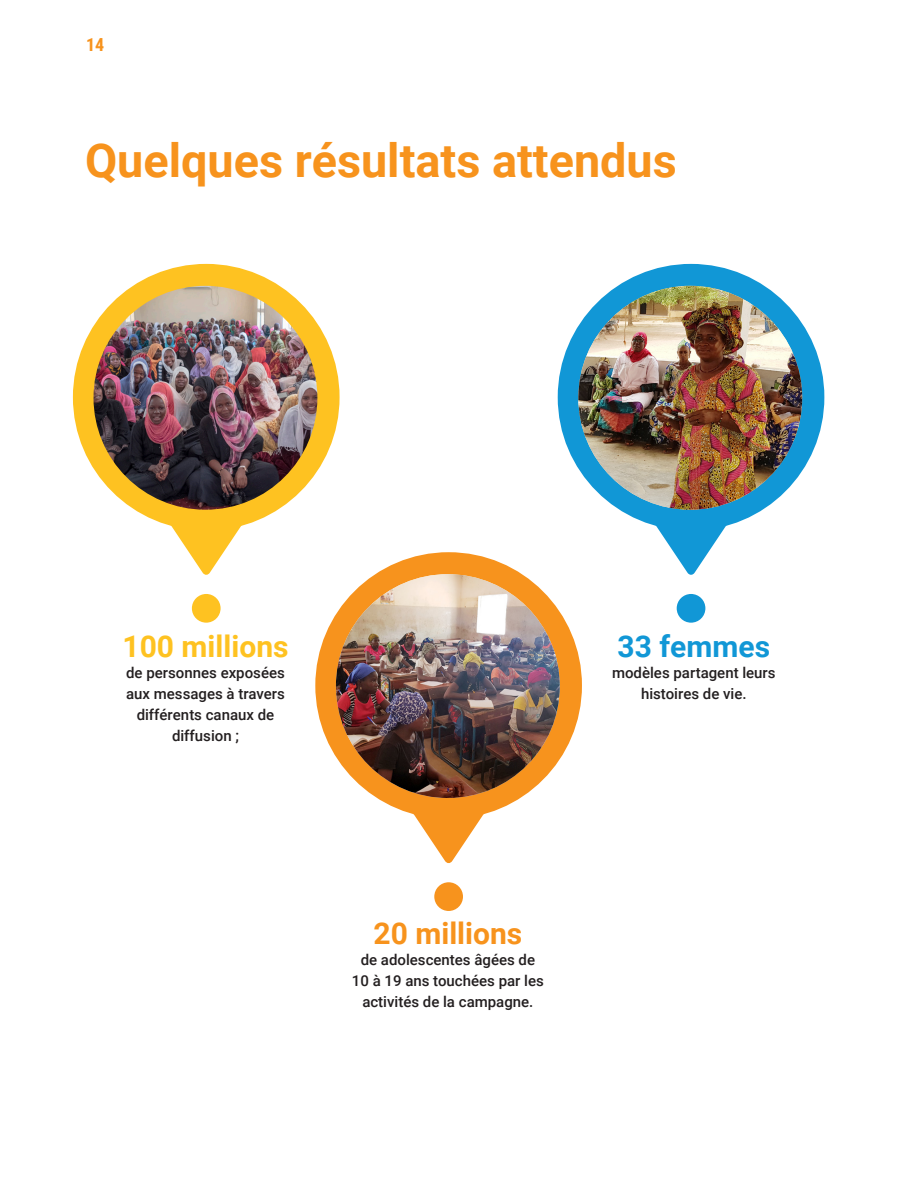
<style>
.page{position:relative;width:918px;height:1188px;background:#fff}
.page>*{position:absolute;margin:0;border:0;box-sizing:border-box;transform-origin:0 0}
.t1{font:700 46.8px "Roboto";color:#f7931d}
.t2{font:700 30px "Roboto";color:#fec221}
.t3{font:700 30px "Roboto";color:#f7931d}
.t4{font:700 30px "Roboto";color:#1197d6}
.t5{font:700 18px "Roboto Condensed";color:#f7931d}
.t6{font:500 15px/21px "Roboto";color:#231f20;text-align:center}
</style>
<div class="page">
<svg style="left:168px;top:525px;width:73px;height:50px"></svg>
<div style="left:192px;top:594px;width:29px;height:29px;background:#fec221;border-radius:50%"></div>
<div style="left:73px;top:264px;width:267px;height:267px;background:#fec221;border-radius:50%"></div>
<img style="left:94px;top:286px;width:223px;height:224px;border-radius:112px">
<svg style="left:410px;top:813px;width:77px;height:50px"></svg>
<div style="left:315px;top:552px;width:267px;height:267px;background:#f7931d;border-radius:50%"></div>
<div style="left:434px;top:882px;width:29px;height:29px;background:#f7931d;border-radius:50%"></div>
<img style="left:336px;top:574px;width:224px;height:224px;border-radius:112px">
<svg style="left:656px;top:526px;width:70px;height:49px"></svg>
<div style="left:677px;top:594px;width:28px;height:29px;background:#1197d6;border-radius:50%"></div>
<div style="left:558px;top:264px;width:266px;height:267px;background:#1197d6;border-radius:50%"></div>
<img style="left:578px;top:286px;width:224px;height:224px;border-radius:112px">
<p class="t5" style="left:86px;top:32px;width:20px">14</p>
<h1 class="t1" style="left:85px;top:127px;width:593px">Quelques résultats attendus</h1>
<p class="t2" style="left:122px;top:625px;width:168px">100 millions</p>
<p class="t6" style="left:126px;top:661px;width:160px">de personnes exposées aux messages à travers différents canaux de diffusion ;</p>
<p class="t4" style="left:618px;top:625px;width:154px">33 femmes</p>
<p class="t6" style="left:612px;top:661px;width:165px">modèles partagent leurs histoires de vie.</p>
<p class="t3" style="left:374px;top:912px;width:150px">20 millions</p>
<p class="t6" style="left:352px;top:948px;width:193px">de adolescentes âgées de<br>10 à 19 ans touchées par les activités de la campagne.</p>
</div>
